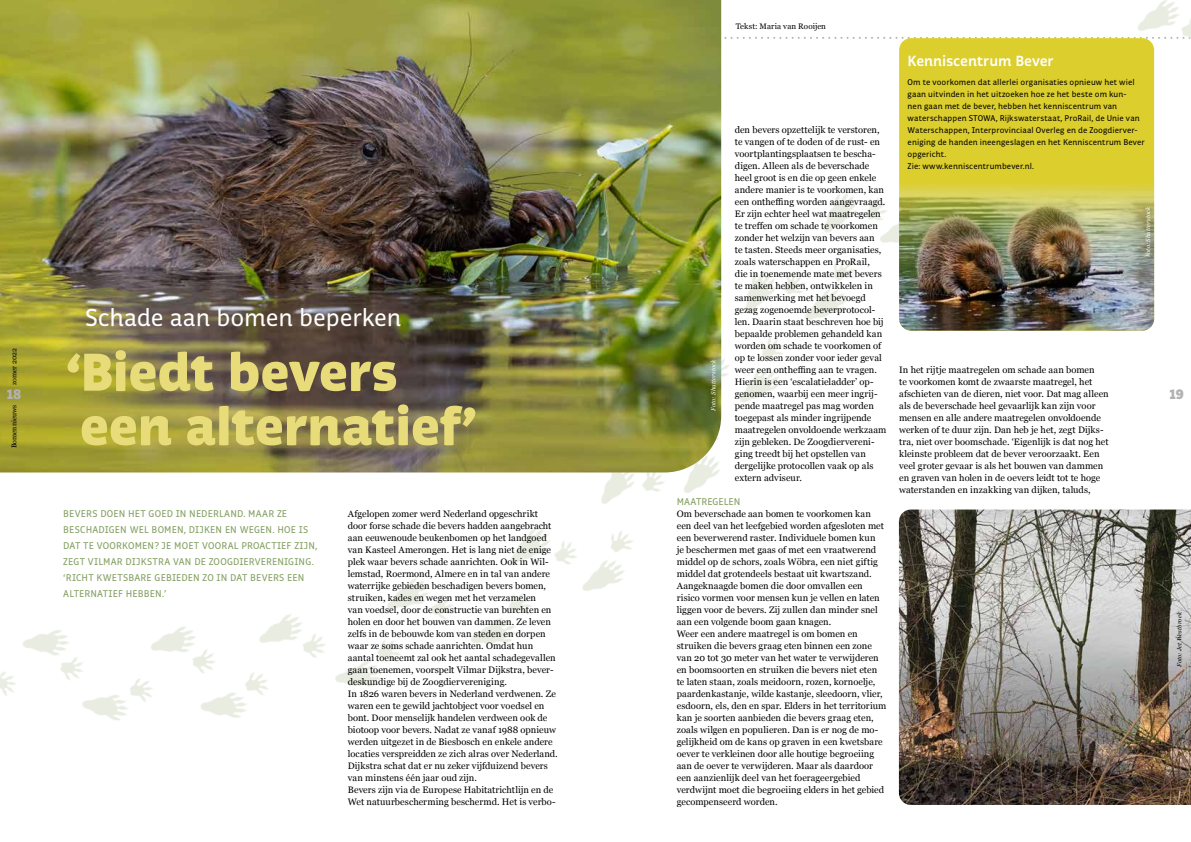
<style>
.page{position:relative;width:1191px;height:842px;background:#fff}
.page>*{position:absolute;margin:0;border:0;box-sizing:border-box;transform-origin:0 0}
.t1{font:900 54.2px/54.2px "Respublika FY";letter-spacing:-.005em;color:#e8dc7a}
.t2{font:25px "Respublika FY";letter-spacing:-.01em;color:#fff}
.t3{font:700 15px "Respublika FY";color:#fff}
.t4{font:900 14px "Respublika FY";color:#b3b2b2}
.t5{font:10px/16px "Respublika FY";letter-spacing:.01em;color:#85a063}
.t6{font:9.4px/12px "Georgia";color:#000}
.t7{font:8.5px/12px "Respublika FY";letter-spacing:.01em;color:#000}
.t8{font:8px "Georgia";letter-spacing:.01em;color:#000}
.t9{font:7px "Georgia";color:#000}
.t10{font:italic 6px "Georgia";letter-spacing:.02em;color:#fff}
.t11{font:italic 6px "Georgia";letter-spacing:.02em;color:#000}
</style>
<div class="page">
<img style="left:487px;top:618px;width:25px;height:26px">
<svg style="left:721px;top:37px;width:194px;height:2px"></svg>
<img style="left:899px;top:509px;width:292px;height:296px">
<img style="left:0;top:631px;width:54px;height:65px">
<img style="left:230px;top:615px;width:57px;height:103px">
<img style="left:54px;top:626px;width:176px;height:94px">
<img style="left:287px;top:578px;width:200px;height:109px">
<img style="left:509px;top:472px;width:209px;height:165px">
<img style="left:721px;top:234px;width:58px;height:186px">
<img style="left:732px;top:234px;width:116px;height:132px">
<img style="left:815px;top:192px;width:84px;height:97px">
<img style="left:1037px;top:0;width:154px;height:149px">
<img style="left:0;top:0;width:721px;height:472px">
<div style="left:899px;top:38px;width:255px;height:293px;background:#dcce2d;border-radius:12px"></div>
<img style="left:899px;top:184px;width:255px;height:147px">
<p class="t8" style="left:736px;top:20px;width:92px">Tekst: Maria van Rooijen</p>
<h3 class="t3" style="left:907px;top:52px;width:147px">Kenniscentrum Bever</h3>
<p class="t7" style="left:907px;top:76px;width:239px">Om te voorkomen dat allerlei organisaties opnieuw het wiel gaan uitvinden in het uitzoeken hoe ze het beste om kun-<br>nen gaan met de bever, hebben het kenniscentrum van waterschappen STOWA, Rijkswaterstaat, ProRail, de Unie van Waterschappen, Interprovinciaal Overleg en de Zoogdierver&shy;eniging de handen ineengeslagen en het Kenniscentrum Bever opgericht.<br>Zie: www.kenniscentrumbever.nl.</p>
<p class="t6" style="left:735px;top:123px;width:153px">den bevers opzettelijk te verstoren, te vangen of te doden of de rust- en voortplantingsplaatsen te bescha&shy;digen. Alleen als de beverschade heel groot is en die op geen enkele andere manier is te voorkomen, kan een ontheffing worden aangevraagd.<br>Er zijn echter heel wat maatregelen te treffen om schade te voorkomen zonder het welzijn van bevers aan<br>te tasten. Steeds meer organisaties, zoals waterschappen en ProRail,<br>die in toenemende mate met bevers te maken hebben, ontwikkelen in samenwerking met het bevoegd gezag zogenoemde beverprotocol&shy;len. Daarin staat beschreven hoe bij bepaalde problemen gehandeld kan worden om schade te voorkomen of op te lossen zonder voor ieder geval weer een ontheffing aan te vragen.<br>Hierin is een ‘escalatieladder’ op&shy;genomen, waarbij een meer ingrij&shy;pende maatregel pas mag worden toegepast als minder ingrijpende maatregelen onvoldoende werkzaam zijn gebleken. De Zoogdiervereni&shy;ging treedt bij het opstellen van dergelijke protocollen vaak op als extern adviseur.</p>
<p class="t5" style="left:677px;top:494px;width:65px">MAATREGELEN</p>
<p class="t6" style="left:677px;top:507px;width:211px">Om beverschade aan bomen te voorkomen kan een deel van het leefgebied worden afgesloten met een beverwerend raster. Individuele bomen kun<br>je beschermen met gaas of met een vraatwerend middel op de schors, zoals Wöbra, een niet giftig middel dat grotendeels bestaat uit kwartszand.<br>Aangeknaagde bomen die door omvallen een risico vormen voor mensen kun je vellen en laten liggen voor de bevers. Zij zullen dan minder snel aan een volgende boom gaan knagen.<br>Weer een andere maatregel is om bomen en struiken die bevers graag eten binnen een zone van 20 tot 30 meter van het water te verwijderen en boomsoorten en struiken die bevers niet eten te laten staan, zoals meidoorn, rozen, kornoelje, paardenkastanje, wilde kastanje, sleedoorn, vlier, esdoorn, els, den en spar. Elders in het territorium kan je soorten aanbieden die bevers graag eten, zoals wilgen en populieren. Dan is er nog de mo&shy;gelijkheid om de kans op graven in een kwetsbare oever te verkleinen door alle houtige begroeiing aan de oever te verwijderen. Maar als daardoor een aanzienlijk deel van het foerageergebied verdwijnt moet die begroeiing elders in het gebied gecompenseerd worden.</p>
<p class="t10" style="left:1143px;top:257px;width:52px;rotate:-90deg">Foto: Shutterstock</p>
<h2 class="t2" style="left:85px;top:302px;width:318px">Schade aan bomen beperken</h2>
<p class="t9" style="left:9px;top:385px;width:39px;rotate:-90deg">zomer 2022</p>
<h1 class="t1" style="left:66px;top:349px;width:412px">‘Biedt bevers een alternatief’</h1>
<p class="t10" style="left:709px;top:411px;width:52px;rotate:-90deg">Foto: Shutterstock</p>
<p class="t6" style="left:899px;top:363px;width:211px">In het rijtje maatregelen om schade aan bomen<br>te voorkomen komt de zwaarste maatregel, het afschieten van de dieren, niet voor. Dat mag alleen als de beverschade heel gevaarlijk kan zijn voor mensen en alle andere maatregelen onvoldoende werken of te duur zijn. Dan heb je het, zegt Dijks&shy;tra, niet over boomschade. ‘Eigenlijk is dat nog het kleinste probleem dat de bever veroorzaakt. Een veel groter gevaar is als het bouwen van dammen en graven van holen in de oevers leidt tot te hoge waterstanden en inzakking van dijken, taluds,</p>
<h3 class="t4" style="left:7px;top:385px;width:16px">18</h3>
<h3 class="t4" style="left:1169px;top:385px;width:16px">19</h3>
<p class="t9" style="left:9px;top:448px;width:45px;rotate:-90deg">Bomennieuws</p>
<p class="t6" style="left:348px;top:507px;width:211px">Afgelopen zomer werd Nederland opgeschrikt door forse schade die bevers hadden aangebracht aan eeuwenoude beukenbomen op het landgoed van Kasteel Amerongen. Het is lang niet de enige plek waar bevers schade aanrichten. Ook in Wil&shy;lemstad, Roermond, Almere en in tal van andere waterrijke gebieden beschadigen bevers bomen, struiken, kades en wegen met het verzamelen<br>van voedsel, door de constructie van burchten en holen en door het bouwen van dammen. Ze leven zelfs in de bebouwde kom van steden en dorpen waar ze soms schade aanrichten. Omdat hun aantal toeneemt zal ook het aantal schadegevallen gaan toenemen, voorspelt Vilmar Dijkstra, bever&shy;deskundige bij de Zoogdiervereniging.<br>In 1826 waren bevers in Nederland verdwenen. Ze waren een te gewild jachtobject voor voedsel en bont. Door menselijk handelen verdween ook de biotoop voor bevers. Nadat ze vanaf 1988 opnieuw werden uitgezet in de Biesbosch en enkele andere locaties verspreidden ze zich alras over Nederland.<br>Dijkstra schat dat er nu zeker vijfduizend bevers van minstens één jaar oud zijn.<br>Bevers zijn via de Europese Habitatrichtlijn en de Wet natuurbescherming beschermd. Het is verbo-</p>
<p class="t5" style="left:63px;top:506px;width:256px">BEVERS DOEN HET GOED IN NEDERLAND. MAAR ZE BESCHADIGEN WEL BOMEN, DIJKEN EN WEGEN. HOE IS DAT TE VOORKOMEN? JE MOET VOORAL PROACTIEF ZIJN, ZEGT VILMAR DIJKSTRA VAN DE ZOOGDIERVERENIGING. ‘RICHT KWETSBARE GEBIEDEN ZO IN DAT BEVERS EEN ALTERNATIEF HEBBEN.’</p>
<p class="t11" style="left:1174px;top:667px;width:56px;rotate:-90deg">Foto: Jet Westbroek</p>
</div>
